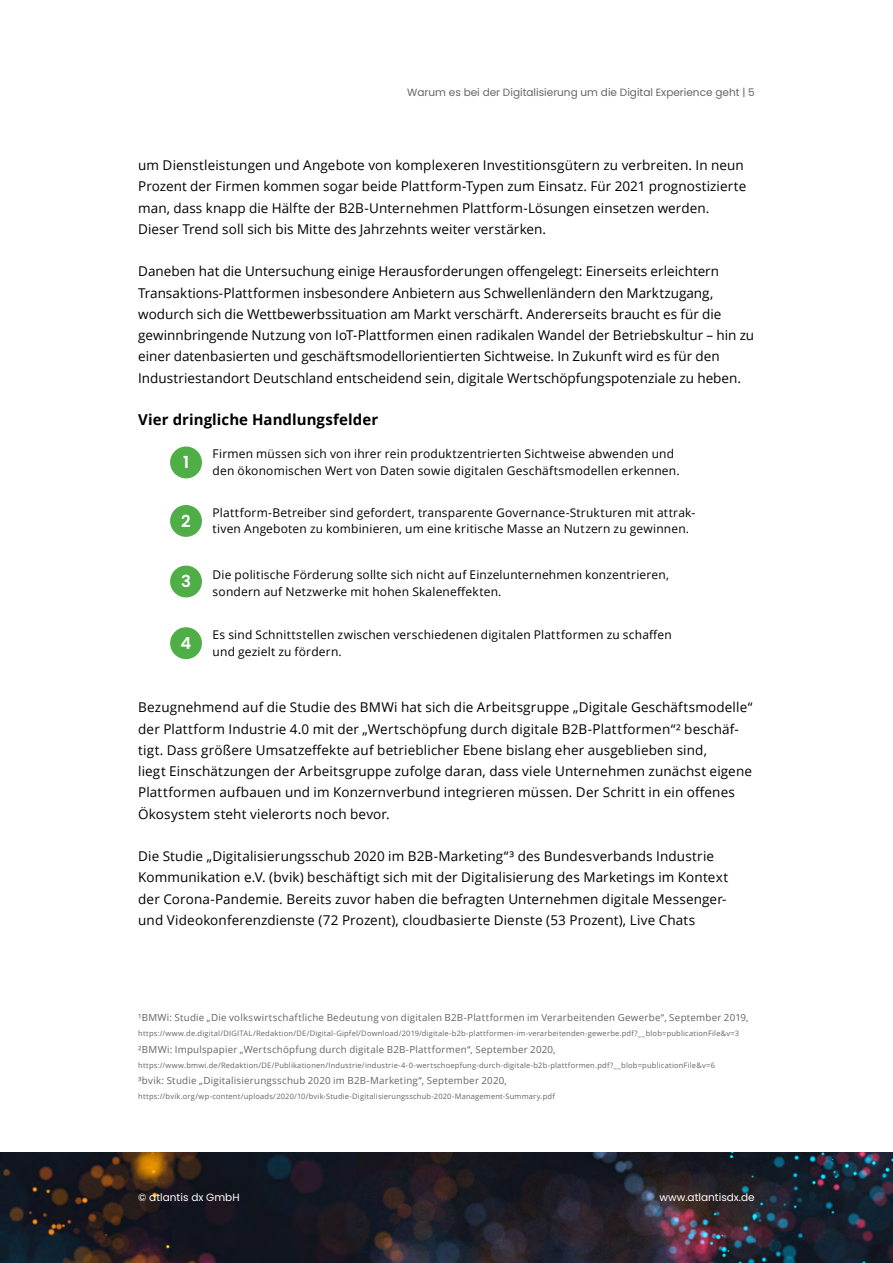
<style>
.page{position:relative;width:893px;height:1263px;background:#fff}
.page>*{position:absolute;margin:0;border:0;box-sizing:border-box;transform-origin:0 0}
.t1{font:600 16.5px "Poppins";color:#fff}
.t2{font:700 15px "Open Sans";letter-spacing:.005em;color:#000}
.t3{font:13.5px/21.3px "Open Sans";letter-spacing:.01em;color:#000}
.t4{font:12px/16.5px "Open Sans";letter-spacing:.015em;color:#000}
.t5{font:10.5px "Poppins";color:#646464}
.t6{font:10.5px "Poppins";color:#fff}
.t7{font:9.75px "Open Sans";letter-spacing:.025em;color:#646464}
.t8{font:7.5px "Open Sans";letter-spacing:.025em;color:#646464}
</style>
<div class="page">
<img style="left:0;top:1152px;width:893px;height:111px">
<div style="left:170px;top:446px;width:32px;height:32px;background:#50ae47;border-radius:50%"></div>
<div style="left:170px;top:566px;width:32px;height:31px;background:#50ae47;border-radius:50%"></div>
<div style="left:170px;top:505px;width:32px;height:32px;background:#50ae47;border-radius:50%"></div>
<div style="left:170px;top:627px;width:32px;height:32px;background:#50ae47;border-radius:50%"></div>
<p class="t5" style="left:407px;top:86px;width:349px">Warum es bei der Digitalisierung um die Digital Experience geht | 5</p>
<p class="t3" style="left:138px;top:154px;width:609px">um Dienstleistungen und Angebote von komplexeren Investitionsgütern zu verbreiten. In neun Prozent der Firmen kommen sogar beide Plattform-Typen zum Einsatz. Für 2021 prognostizierte man, dass knapp die Hälfte der B2B-Unternehmen Plattform-Lösungen einsetzen werden.<br>Dieser Trend soll sich bis Mitte des Jahrzehnts weiter verstärken.</p>
<p class="t3" style="left:138px;top:260px;width:617px">Daneben hat die Untersuchung einige Herausforderungen offengelegt: Einerseits erleichtern Transaktions-Plattformen insbesondere Anbietern aus Schwellenländern den Marktzugang, wodurch sich die Wettbewerbssituation am Markt verschärft. Andererseits braucht es für die gewinnbringende Nutzung von IoT-Plattformen einen radikalen Wandel der Betriebskultur – hin zu einer datenbasierten und geschäftsmodellorientierten Sichtweise. In Zukunft wird es für den Industriestandort Deutschland entscheidend sein, digitale Wertschöpfungspotenziale zu heben.</p>
<p class="t2" style="left:138px;top:409px;width:242px">Vier dringliche Handlungsfelder</p>
<p class="t4" style="left:213px;top:446px;width:469px">Firmen müssen sich von ihrer rein produktzentrierten Sichtweise abwenden und den ökonomischen Wert von Daten sowie digitalen Geschäftsmodellen erkennen.</p>
<p class="t1" style="left:183px;top:453px;width:7px">1</p>
<p class="t1" style="left:181px;top:511px;width:11px">2</p>
<p class="t1" style="left:181px;top:572px;width:11px">3</p>
<p class="t1" style="left:181px;top:634px;width:12px">4</p>
<p class="t4" style="left:213px;top:504px;width:484px">Plattform-Betreiber sind gefordert, transparente Governance-Strukturen mit attrak&shy;tiven Angeboten zu kombinieren, um eine kritische Masse an Nutzern zu gewinnen.</p>
<p class="t4" style="left:213px;top:566px;width:458px">Die politische Förderung sollte sich nicht auf Einzelunternehmen konzentrieren, sondern auf Netzwerke mit hohen Skaleneffekten.</p>
<p class="t4" style="left:213px;top:626px;width:461px">Es sind Schnittstellen zwischen verschiedenen digitalen Plattformen zu schaffen und gezielt zu fördern.</p>
<p class="t3" style="left:138px;top:696px;width:616px">Bezugnehmend auf die Studie des BMWi hat sich die Arbeitsgruppe „Digitale Geschäftsmodelle“ der Plattform Industrie 4.0 mit der „Wertschöpfung durch digitale B2B-Plattformen“² beschäf&shy;tigt. Dass größere Umsatzeffekte auf betrieblicher Ebene bislang eher ausgeblieben sind,<br>liegt Einschätzungen der Arbeitsgruppe zufolge daran, dass viele Unternehmen zunächst eigene Plattformen aufbauen und im Konzernverbund integrieren müssen. Der Schritt in ein offenes Ökosystem steht vielerorts noch bevor.</p>
<p class="t3" style="left:138px;top:845px;width:591px">Die Studie „Digitalisierungsschub 2020 im B2B-Marketing“³ des Bundesverbands Industrie Kommunikation e.V. (bvik) beschäftigt sich mit der Digitalisierung des Marketings im Kontext der Corona-Pandemie. Bereits zuvor haben die befragten Unternehmen digitale Messenger&shy;und Videokonferenzdienste (72 Prozent), cloudbasierte Dienste (53 Prozent), Live Chats</p>
<p class="t7" style="left:138px;top:1010px;width:612px">¹BMWi: Studie „Die volkswirtschaftliche Bedeutung von digitalen B2B-Plattformen im Verarbeitenden Gewerbe“, September 2019,</p>
<p class="t8" style="left:138px;top:1028px;width:602px">https://www.de.digital/DIGITAL/Redaktion/DE/Digital-Gipfel/Download/2019/digitale-b2b-plattformen-im-verarbeitenden-gewerbe.pdf?__blob=publicationFile&amp;v=3</p>
<p class="t7" style="left:138px;top:1042px;width:419px">²BMWi: Impulspapier „Wertschöpfung durch digitale B2B-Plattformen“, September 2020,</p>
<p class="t8" style="left:138px;top:1060px;width:578px">https://www.bmwi.de/Redaktion/DE/Publikationen/Industrie/industrie-4-0-wertschoepfung-durch-digitale-b2b-plattformen.pdf?__blob=publicationFile&amp;v=6</p>
<p class="t7" style="left:138px;top:1074px;width:370px">³bvik: Studie „Digitalisierungsschub 2020 im B2B-Marketing“, September 2020,</p>
<p class="t8" style="left:138px;top:1091px;width:418px">https://bvik.org/wp-content/uploads/2020/10/bvik-Studie-Digitalisierungsschub-2020-Management-Summary.pdf</p>
<p class="t6" style="left:138px;top:1191px;width:103px">© atlantis dx GmbH</p>
<p class="t6" style="left:660px;top:1191px;width:97px">www.atlantisdx.de</p>
</div>
